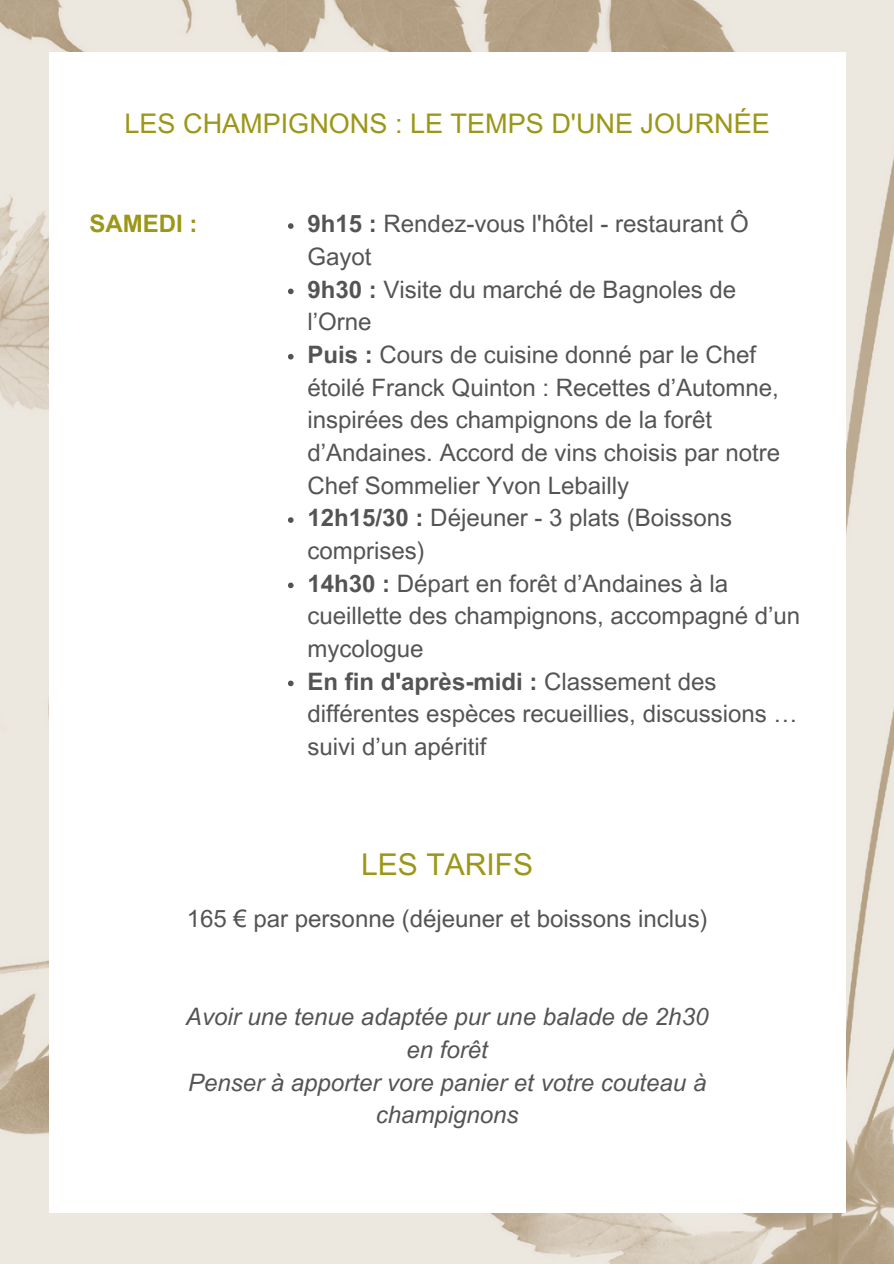
<style>
.page{position:relative;width:894px;height:1264px;background:#fff}
.page>*{position:absolute;margin:0;border:0;box-sizing:border-box;transform-origin:0 0}
.t1{font:30px "Arial MT Pro";color:#9c9718}
.t2{font:27px "Arial MT Pro";color:#9c9718}
.t3{font:24px/32.7px "Arial MT Pro";color:#545454}
.t4{font:italic 24px/32.7px "Arial MT Pro";color:#545454;text-align:center}
.t5{font:700 24px "Arial MT Pro";color:#9c9718}
.s1{font-weight:700}
</style>
<div class="page">
<img style="left:0;top:0;width:893px;height:1263px">
<div style="left:49px;top:52px;width:796px;height:1160px;background:#fff"></div>
<svg style="left:288px;top:223px;width:5px;height:6px"></svg>
<svg style="left:288px;top:288px;width:5px;height:6px"></svg>
<svg style="left:288px;top:354px;width:5px;height:5px"></svg>
<svg style="left:288px;top:517px;width:5px;height:6px"></svg>
<svg style="left:288px;top:582px;width:5px;height:6px"></svg>
<svg style="left:288px;top:680px;width:5px;height:6px"></svg>
<p class="t2" style="left:124px;top:113px;width:646px">LES CHAMPIGNONS : LE TEMPS D'UNE JOURNÉE</p>
<p class="t5" style="left:89px;top:215px;width:110px">SAMEDI :</p>
<p class="t3" style="left:307px;top:210px;width:443px"><span class="s1">9h15 :</span> Rendez-vous l'hôtel - restaurant Ô<br>Gayot</p>
<p class="t3" style="left:307px;top:276px;width:430px"><span class="s1">9h30 :</span> Visite du marché de Bagnoles de l’Orne</p>
<p class="t3" style="left:307px;top:341px;width:474px"><span class="s1">Puis :</span> Cours de cuisine donné par le Chef étoilé Franck Quinton : Recettes d’Automne, inspirées des champignons de la forêt d’Andaines. Accord de vins choisis par notre Chef Sommelier Yvon Lebailly</p>
<p class="t3" style="left:307px;top:504px;width:426px"><span class="s1">12h15/30 :</span> Déjeuner - 3 plats (Boissons comprises)</p>
<p class="t3" style="left:307px;top:570px;width:494px"><span class="s1">14h30 :</span> Départ en forêt d’Andaines à la cueillette des champignons, accompagné d’un mycologue</p>
<p class="t3" style="left:307px;top:667px;width:491px"><span class="s1">En fin d'après-midi :</span> Classement des différentes espèces recueillies, discussions … suivi d’un apéritif</p>
<p class="t1" style="left:361px;top:853px;width:173px">LES TARIFS</p>
<p class="t3" style="left:187px;top:905px;width:522px">165 € par personne (déjeuner et boissons inclus)</p>
<p class="t4" style="left:186px;top:1003px;width:524px">Avoir une tenue adaptée pur une balade de 2h30 en forêt</p>
<p class="t4" style="left:188px;top:1068px;width:519px">Penser à apporter vore panier et votre couteau à champignons</p>
</div>
